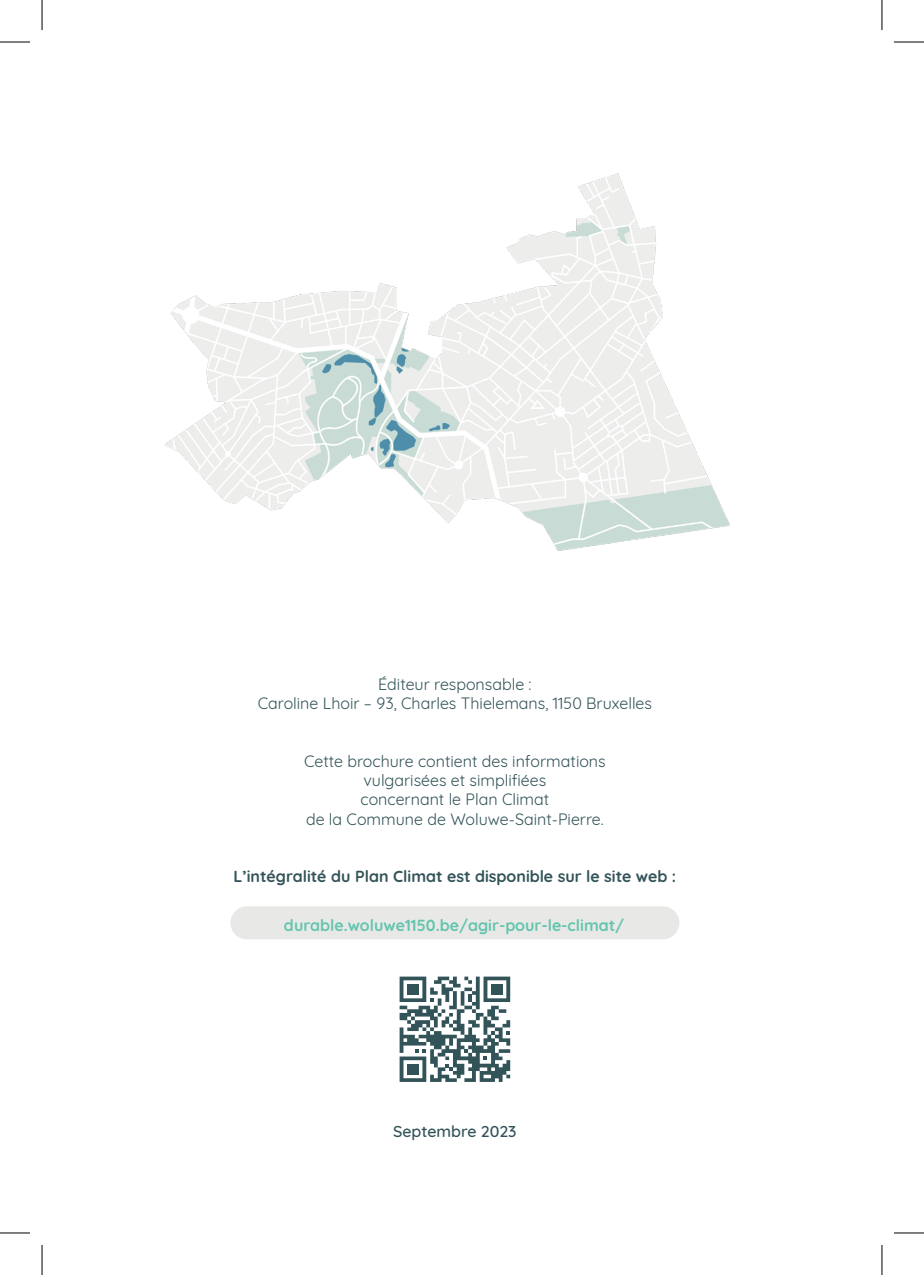
<style>
.page{position:relative;width:924px;height:1275px;background:#fff}
.page>*{position:absolute;margin:0;border:0;box-sizing:border-box;transform-origin:0 0}
.t1{font:16px "Quicksand";color:#325358}
.t2{font:700 16px "Quicksand";color:#325358}
.t3{font:700 16px "Quicksand";color:#64c4ae}
.t4{font:500 16px "Quicksand";color:#325358}
</style>
<div class="page">
<div style="left:230px;top:906px;width:449px;height:33px;background:#e8e9e7;border-radius:17px"></div>
<img style="left:164px;top:173px;width:566px;height:378px">
<svg style="left:399px;top:976px;width:111px;height:106px"></svg>
<hr style="left:0;top:42px;width:30px;height:1px;background:#000">
<hr style="left:893px;top:42px;width:30px;height:1px;background:#000">
<hr style="left:0;top:1232px;width:30px;height:1px;background:#000">
<hr style="left:893px;top:1232px;width:30px;height:1px;background:#000">
<hr style="left:42px;top:0;width:1px;height:30px;background:#000">
<hr style="left:42px;top:1245px;width:1px;height:30px;background:#000">
<hr style="left:881px;top:0;width:1px;height:30px;background:#000">
<hr style="left:881px;top:1245px;width:1px;height:30px;background:#000">
<p class="t1" style="left:378px;top:672px;width:155px">Éditeur responsable :</p>
<p class="t1" style="left:257px;top:691px;width:395px">Caroline Lhoir – 93, Charles Thielemans, 1150 Bruxelles</p>
<p class="t1" style="left:304px;top:749px;width:303px">Cette brochure contient des informations</p>
<p class="t1" style="left:363px;top:768px;width:184px">vulgarisées et simplifiées</p>
<p class="t1" style="left:360px;top:787px;width:190px">concernant le Plan Climat</p>
<p class="t1" style="left:306px;top:806px;width:299px">de la Commune de Woluwe-Saint-Pierre.</p>
<p class="t2" style="left:233px;top:863px;width:444px">L’intégralité du Plan Climat est disponible sur le site web :</p>
<p class="t3" style="left:284px;top:912px;width:342px">durable.woluwe1150.be/agir-pour-le-climat/</p>
<p class="t4" style="left:393px;top:1118px;width:125px">Septembre 2023</p>
</div>
